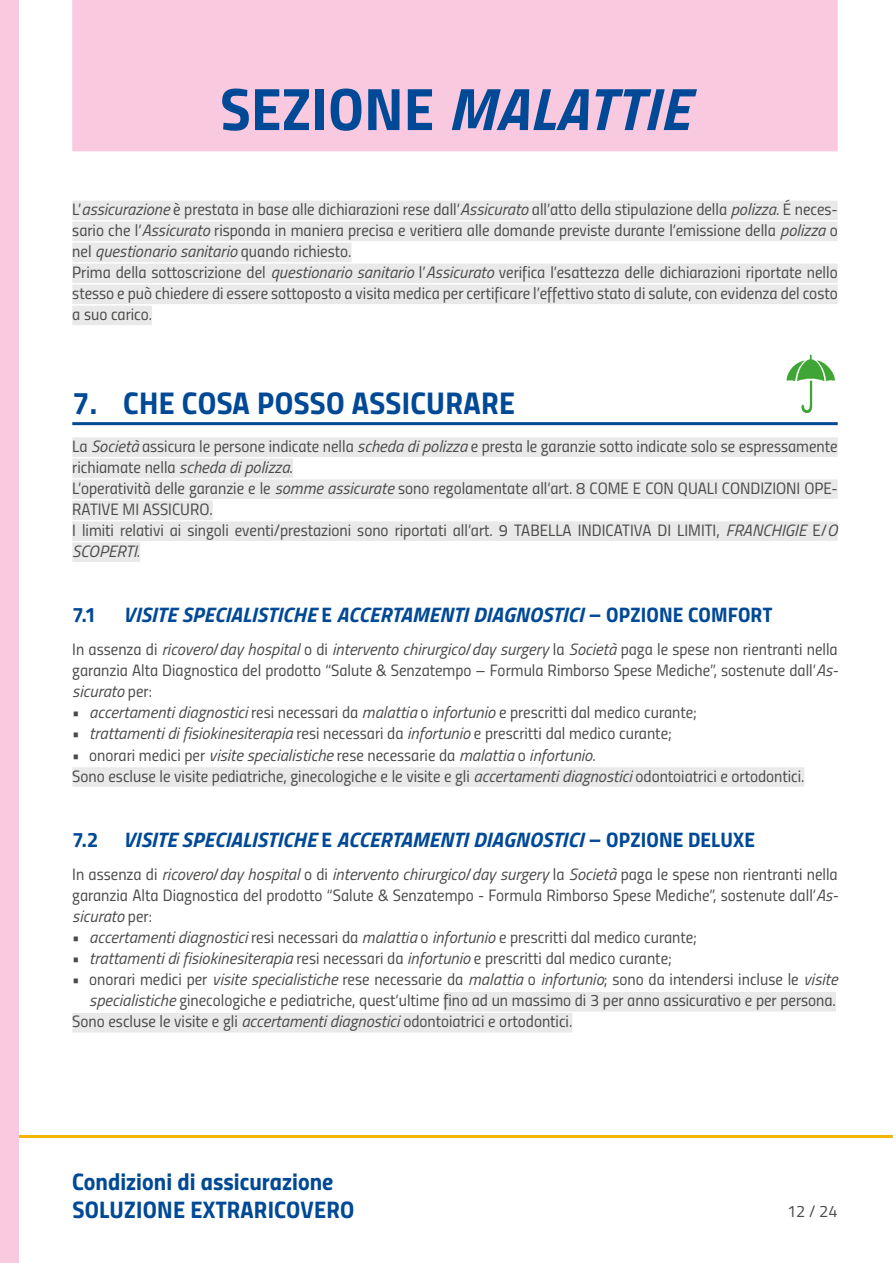
<style>
.page{position:relative;width:893px;height:1263px;background:#fff}
.page>*{position:absolute;margin:0;border:0;box-sizing:border-box;transform-origin:0 0}
.t1{font:italic 700 60px "Titillium";letter-spacing:.01em;color:#004996}
.t2{font:31.5px "Titillium Bold Upright";letter-spacing:.01em;color:#004996}
.t3{font:24px/28.5px "Titillium Bold Upright";color:#004996}
.t4{font:italic 700 21px "Titillium";letter-spacing:.005em;color:#004996}
.t5{font:21px "Titillium Bold Upright";color:#004996}
.t6{font:16.5px/21px "Titillium Regular Upright";color:#4a4a49}
.t7{font:italic 16.5px "Titillium";color:#4a4a49}
.s1{font-family:"Titillium Bold Upright";font-weight:400;font-style:normal}
.s2{font-family:"Titillium";font-style:italic}
.s3{font-family:"Titillium Regular Upright";font-style:normal}
</style>
<div class="page">
<hr style="left:0;top:1135px;width:893px;height:3px;background:#f0b600">
<div style="left:0;top:0;width:19px;height:1263px;background:#f8c9df"></div>
<div style="left:72px;top:0;width:766px;height:151px;background:#f8c9df"></div>
<div style="left:72px;top:201px;width:766px;height:19px;background:#e9e9e9"></div>
<div style="left:72px;top:222px;width:766px;height:19px;background:#e9e9e9"></div>
<div style="left:72px;top:243px;width:279px;height:19px;background:#e9e9e9"></div>
<div style="left:72px;top:264px;width:766px;height:19px;background:#e9e9e9"></div>
<div style="left:72px;top:285px;width:766px;height:19px;background:#e9e9e9"></div>
<div style="left:72px;top:306px;width:80px;height:19px;background:#e9e9e9"></div>
<hr style="left:72px;top:422px;width:766px;height:3px;background:#004996">
<div style="left:72px;top:437px;width:766px;height:20px;background:#e9e9e9"></div>
<div style="left:72px;top:458px;width:221px;height:20px;background:#e9e9e9"></div>
<div style="left:72px;top:479px;width:766px;height:20px;background:#e9e9e9"></div>
<div style="left:72px;top:500px;width:141px;height:20px;background:#e9e9e9"></div>
<div style="left:72px;top:521px;width:766px;height:20px;background:#e9e9e9"></div>
<div style="left:72px;top:542px;width:68px;height:20px;background:#e9e9e9"></div>
<div style="left:72px;top:767px;width:732px;height:20px;background:#e9e9e9"></div>
<div style="left:443px;top:992px;width:393px;height:19px;background:#e9e9e9"></div>
<div style="left:72px;top:1013px;width:500px;height:19px;background:#e9e9e9"></div>
<svg style="left:787px;top:355px;width:48px;height:58px"></svg>
<h1 class="t1" style="left:220px;top:62px;width:471px"><span class="s1">SEZIONE</span> MALATTIE</h1>
<p class="t6" style="left:72px;top:198px;width:767px">L’<span class="s2">assicurazione</span> è prestata in base alle dichiarazioni rese dall’<span class="s2">Assicurato</span> all’atto della stipulazione della <span class="s2">polizza</span>. É neces&shy;sario che l’<span class="s2">Assicurato</span> risponda in maniera precisa e veritiera alle domande previste durante l’emissione della <span class="s2">polizza</span> o</p>
<p class="t7" style="left:72px;top:239px;width:281px"><span class="s3">nel</span> questionario sanitario <span class="s3">quando richiesto.</span></p>
<p class="t6" style="left:72px;top:261px;width:767px;text-align:justify">Prima della sottoscrizione del <span class="s2">questionario sanitario</span> l’<span class="s2">Assicurato</span> verifica l’esattezza delle dichiarazioni riportate nello stesso e può chiedere di essere sottoposto a visita medica per certificare l’effettivo stato di salute, con evidenza del costo a suo carico.</p>
<h2 class="t2" style="left:72px;top:378px;width:444px">7. CHE COSA POSSO ASSICURARE</h2>
<p class="t6" style="left:72px;top:434px;width:767px">La <span class="s2">Società</span> assicura le persone indicate nella <span class="s2">scheda di polizza</span> e presta le garanzie sotto indicate solo se espressamente richiamate nella <span class="s2">scheda di polizza</span>.<br>L’operatività delle garanzie e le <span class="s2">somme assicurate</span> sono regolamentate all’art. 8 COME E CON QUALI CONDIZIONI OPE-RATIVE MI ASSICURO.<br>I limiti relativi ai singoli eventi/prestazioni sono riportati all’art. 9 TABELLA INDICATIVA DI LIMITI, <span class="s2">FRANCHIGIE</span> E/<span class="s2">O</span></p>
<p class="t7" style="left:72px;top:539px;width:69px">SCOPERTI<span class="s3">.</span></p>
<p class="t5" style="left:72px;top:598px;width:26px">7.1</p>
<p class="t4" style="left:123px;top:598px;width:650px">VISITE SPECIALISTICHE <span class="s1">E</span> ACCERTAMENTI DIAGNOSTICI <span class="s1">– OPZIONE COMFORT</span></p>
<p class="t7" style="left:72px;top:638px;width:767px"><span class="s3">In assenza di</span> ricovero<span class="s3">/</span>day hospital <span class="s3">o di</span> intervento chirurgico<span class="s3">/</span>day surgery <span class="s3">la</span> Società <span class="s3">paga le spese non rientranti nella</span></p>
<p class="t6" style="left:72px;top:659px;width:767px">garanzia Alta Diagnostica del prodotto “Salute &amp; Senzatempo – Formula Rimborso Spese Mediche”, sostenute dall’<span class="s2">As-</span></p>
<p class="t7" style="left:72px;top:680px;width:81px">sicurato <span class="s3">per:</span></p>
<p class="t6" style="left:72px;top:701px;width:626px">• <span class="s2">accertamenti diagnostici</span> resi necessari da <span class="s2">malattia</span> o <span class="s2">infortunio</span> e prescritti dal medico curante;</p>
<p class="t6" style="left:72px;top:722px;width:601px">• <span class="s2">trattamenti di fisiokinesiterapia</span> resi necessari da <span class="s2">infortunio</span> e prescritti dal medico curante;</p>
<p class="t7" style="left:72px;top:743px;width:525px"><span class="s3">• onorari medici per</span> visite specialistiche <span class="s3">rese necessarie da</span> malattia <span class="s3">o</span> infortunio<span class="s3">.</span></p>
<p class="t6" style="left:72px;top:764px;width:734px">Sono escluse le visite pediatriche, ginecologiche e le visite e gli <span class="s2">accertamenti diagnostici</span> odontoiatrici e ortodontici.</p>
<p class="t4" style="left:72px;top:823px;width:684px"><span class="s1">7.2</span> VISITE SPECIALISTICHE <span class="s1">E</span> ACCERTAMENTI DIAGNOSTICI <span class="s1">– OPZIONE DELUXE</span></p>
<p class="t7" style="left:72px;top:862px;width:767px"><span class="s3">In assenza di</span> ricovero<span class="s3">/</span>day hospital <span class="s3">o di</span> intervento chirurgico<span class="s3">/</span>day surgery <span class="s3">la</span> Società <span class="s3">paga le spese non rientranti nella</span></p>
<p class="t6" style="left:72px;top:884px;width:767px">garanzia Alta Diagnostica del prodotto “Salute &amp; Senzatempo - Formula Rimborso Spese Mediche”, sostenute dall’<span class="s2">As-</span></p>
<p class="t7" style="left:72px;top:904px;width:81px">sicurato <span class="s3">per:</span></p>
<p class="t6" style="left:72px;top:926px;width:626px">• <span class="s2">accertamenti diagnostici</span> resi necessari da <span class="s2">malattia</span> o <span class="s2">infortunio</span> e prescritti dal medico curante;</p>
<p class="t6" style="left:72px;top:947px;width:601px">• <span class="s2">trattamenti di fisiokinesiterapia</span> resi necessari da <span class="s2">infortunio</span> e prescritti dal medico curante;</p>
<p class="t6" style="left:72px;top:968px;width:767px">• onorari medici per <span class="s2">visite specialistiche</span> rese necessarie da <span class="s2">malattia</span> o <span class="s2">infortunio</span>; sono da intendersi incluse le <span class="s2">visite</span></p>
<p class="t6" style="left:89px;top:989px;width:748px"><span class="s2">specialistiche</span> ginecologiche e pediatriche, quest’ultime fino ad un massimo di 3 per anno assicurativo e per persona.</p>
<p class="t6" style="left:72px;top:1010px;width:501px">Sono escluse le visite e gli <span class="s2">accertamenti diagnostici</span> odontoiatrici e ortodontici.</p>
<h3 class="t3" style="left:72px;top:1165px;width:284px">Condizioni di assicurazione<br>SOLUZIONE EXTRARICOVERO</h3>
<p class="t6" style="left:787px;top:1200px;width:52px">12 / 24</p>
</div>
